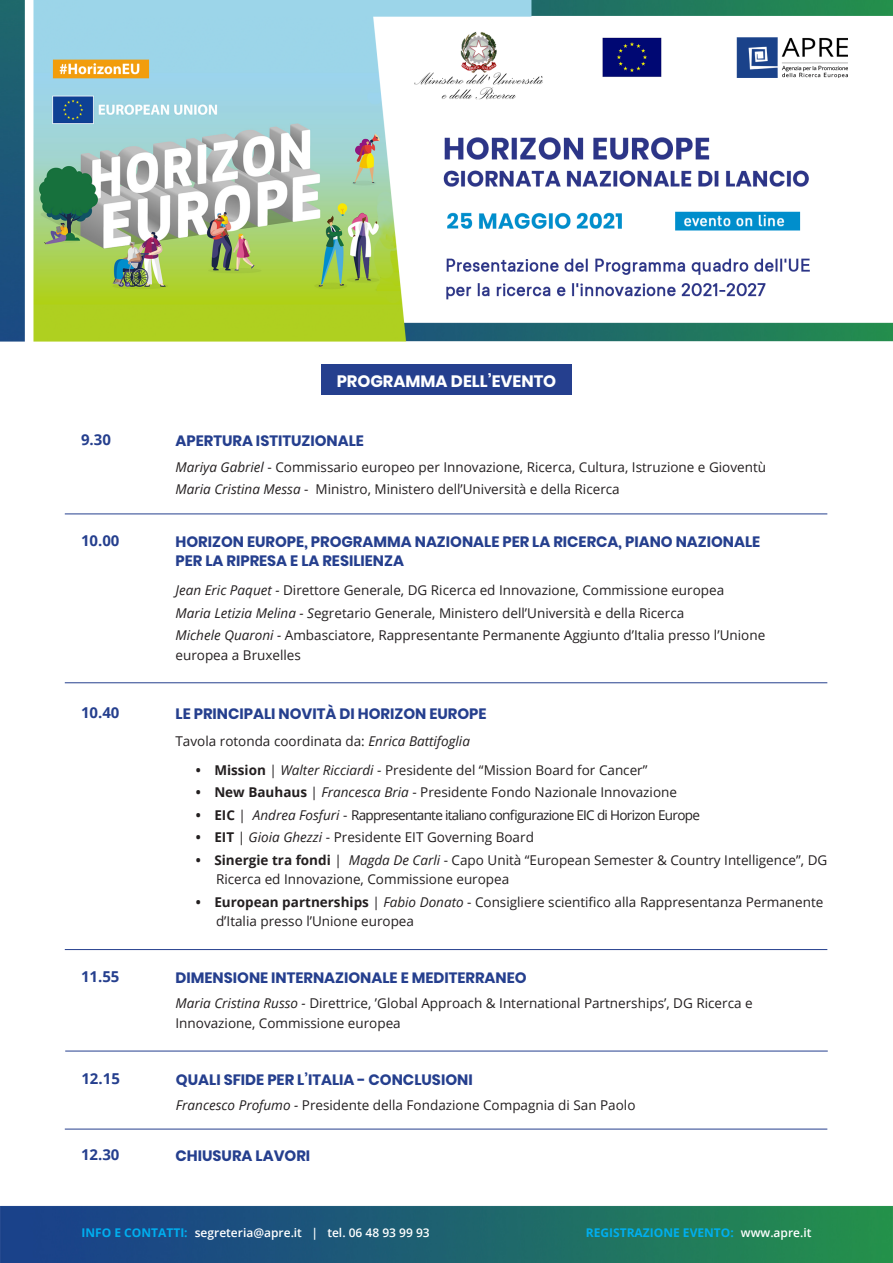
<style>
.page{position:relative;width:893px;height:1263px;background:#fff}
.page>*{position:absolute;margin:0;border:0;box-sizing:border-box;transform-origin:0 0}
.t1{font:700 16.5px "Poppins";color:#fff}
.titolo{font:700 15px/19.5px "Poppins";color:#253f8e}
.Orario{font:700 15px "Open Sans";color:#253f8e}
.testo{font:13.5px/19.5px "Open Sans";color:#231f20}
.testo-2{font:13.5px "Open Sans";letter-spacing:-.05em;color:#231f20}
.Orario-2{font:600 12px "Open Sans";color:#fff}
.Orario-3{font:700 12px "Open Sans";color:#00aeef}
.s1{font-style:italic}
.s2{font-weight:700}
.s3{font-weight:700;color:#00aeef}
.s4{font-weight:600;color:#fff}
</style>
<div class="page">
<img style="left:0;top:0;width:893px;height:1263px">
<div style="left:321px;top:364px;width:250px;height:31px;background:#253f8e"></div>
<hr style="left:65px;top:513px;width:762px;height:1px;background:#253f8e">
<hr style="left:65px;top:682px;width:762px;height:1px;background:#253f8e">
<hr style="left:65px;top:949px;width:762px;height:1px;background:#253f8e">
<hr style="left:65px;top:1051px;width:763px;height:1px;background:#253f8e">
<hr style="left:65px;top:1129px;width:762px;height:1px;background:#253f8e">
<p class="t1" style="left:337px;top:372px;width:221px">PROGRAMMA DELL’EVENTO</p>
<p class="Orario" style="left:81px;top:429px;width:31px">9.30</p>
<p class="titolo" style="left:176px;top:431px;width:190px">APERTURA ISTITUZIONALE</p>
<p class="testo" style="left:176px;top:457px;width:592px"><span class="s1">Mariya Gabriel</span> - Commissario europeo per Innovazione, Ricerca, Cultura, Istruzione e Gioventù</p>
<p class="testo" style="left:176px;top:479px;width:446px"><span class="s1">Maria Cristina Messa</span> - Ministro, Ministero dell’Università e della Ricerca</p>
<p class="Orario" style="left:81px;top:530px;width:40px">10.00</p>
<p class="titolo" style="left:176px;top:532px;width:586px">HORIZON EUROPE, PROGRAMMA NAZIONALE PER LA RICERCA, PIANO NAZIONALE<br>PER LA RIPRESA E LA RESILIENZA</p>
<p class="testo" style="left:176px;top:580px;width:550px"><span class="s1">Jean Eric Paquet -</span> Direttore Generale, DG Ricerca ed Innovazione, Commissione europea</p>
<p class="testo" style="left:176px;top:602px;width:510px"><span class="s1">Maria Letizia Melina - S</span>egretario Generale, Ministero dell’Università e della Ricerca</p>
<p class="testo" style="left:176px;top:625px;width:591px"><span class="s1">Michele Quaroni -</span> Ambasciatore, Rappresentante Permanente Aggiunto d’Italia presso l’Unione</p>
<p class="testo" style="left:176px;top:644px;width:127px">europea a Bruxelles</p>
<p class="Orario" style="left:81px;top:702px;width:40px">10.40</p>
<p class="titolo" style="left:176px;top:704px;width:313px">LE PRINCIPALI NOVITÀ DI HORIZON EUROPE</p>
<p class="testo" style="left:176px;top:731px;width:296px">Tavola rotonda coordinata da: <span class="s1">Enrica Battifoglia</span></p>
<p class="testo" style="left:196px;top:760px;width:453px"><span class="s2">• Mission</span> | <span class="s1">Walter Ricciardi</span> - Presidente del “Mission Board for Cancer”</p>
<p class="testo" style="left:196px;top:782px;width:483px"><span class="s2">• New Bauhaus</span> | <span class="s1">Francesca Bria</span> - Presidente Fondo Nazionale Innovazione</p>
<p class="testo-2" style="left:196px;top:806px;width:506px"><span class="s2">• EIC</span> | <span class="s1">Andrea Fosfuri</span> - Rappresentante italiano configurazione EIC di Horizon Europe</p>
<p class="testo" style="left:196px;top:827px;width:340px"><span class="s2">• EIT</span> | <span class="s1">Gioia Ghezzi</span> - Presidente EIT Governing Board</p>
<p class="testo" style="left:216px;top:850px;width:613px;text-indent:-20px"><span class="s2">• Sinergie tra fondi</span> | <span class="s1">Magda De Carli</span> - Capo Unità “European Semester &amp; Country Intelligence”, DG<br>Ricerca ed Innovazione, Commissione europea</p>
<p class="testo" style="left:216px;top:892px;width:609px;text-indent:-20px"><span class="s2">• European partnerships</span> | <span class="s1">Fabio Donato</span> - Consigliere scientifico alla Rappresentanza Permanente d’Italia presso l’Unione europea</p>
<p class="Orario" style="left:81px;top:966px;width:40px">11.55</p>
<p class="titolo" style="left:176px;top:968px;width:353px">DIMENSIONE INTERNAZIONALE E MEDITERRANEO</p>
<p class="testo" style="left:176px;top:993px;width:579px"><span class="s1">Maria Cristina Russo -</span> Direttrice, ’Global Approach &amp; International Partnerships’, DG Ricerca e</p>
<p class="testo" style="left:176px;top:1012px;width:227px">Innovazione, Commissione europea</p>
<p class="Orario" style="left:81px;top:1067px;width:40px">12.15</p>
<p class="titolo" style="left:176px;top:1070px;width:298px">QUALI SFIDE PER L’ITALIA - CONCLUSIONI</p>
<p class="testo" style="left:176px;top:1094px;width:461px"><span class="s1">Francesco Profumo -</span> Presidente della Fondazione Compagnia di San Paolo</p>
<p class="Orario" style="left:81px;top:1143px;width:40px">12.30</p>
<p class="titolo" style="left:176px;top:1146px;width:136px">CHIUSURA LAVORI</p>
<p class="Orario-2" style="left:81px;top:1224px;width:350px"><span class="s3">INFO E CONTATTI:</span> segreteria@apre.it | tel. 06 48 93 99 93</p>
<p class="Orario-3" style="left:586px;top:1224px;width:227px">REGISTRAZIONE EVENTO: <span class="s4">www.apre.it</span></p>
</div>
